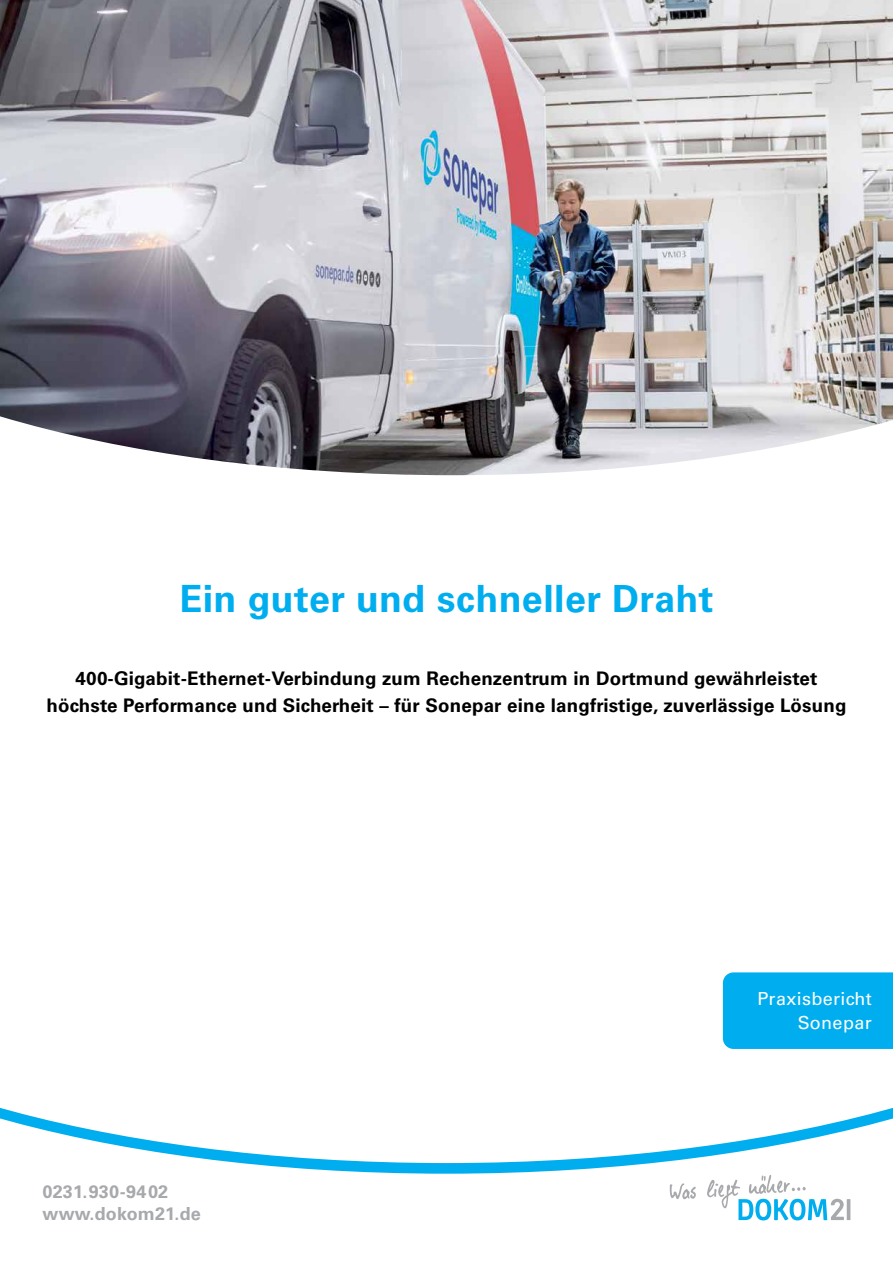
<style>
.page{position:relative;width:893px;height:1263px;background:#fff}
.page>*{position:absolute;margin:0;border:0;box-sizing:border-box;transform-origin:0 0}
.t1{font:700 37.5px "Univers LT Std";letter-spacing:.01em;color:#00aeef}
.t2{font:700 18.75px/26.2px "Univers LT Std";letter-spacing:.01em;color:#000;text-align:center}
.t3{font:700 18px/22.5px "Univers LT Std";letter-spacing:.01em;color:#a7a9ac}
.t4{font:18px/23.4px "Univers LT Std";letter-spacing:.02em;color:#fff;text-align:right}
</style>
<div class="page">
<svg style="left:0;top:1115px;width:893px;height:106px"></svg>
<svg style="left:670px;top:1183px;width:26px;height:16px"></svg>
<svg style="left:707px;top:1175px;width:143px;height:45px"></svg>
<div style="left:723px;top:972px;width:170px;height:77px;background:#00aeef"></div>
<img style="left:0;top:0;width:893px;height:475px">
<h1 class="t1" style="left:180px;top:577px;width:535px">Ein guter und schneller Draht</h1>
<p class="t2" style="left:46px;top:666px;width:802px">400-Gigabit-Ethernet-Verbindung zum Rechenzentrum in Dortmund gewährleistet höchste Performance und Sicherheit – für Sonepar eine langfristige, zuverlässige Lösung</p>
<p class="t3" style="left:43px;top:1180px;width:160px">0231. 930-94 02 www.dokom21.de</p>
<p class="t4" style="left:758px;top:987px;width:116px">Praxisbericht<br>Sonepar</p>
</div>
